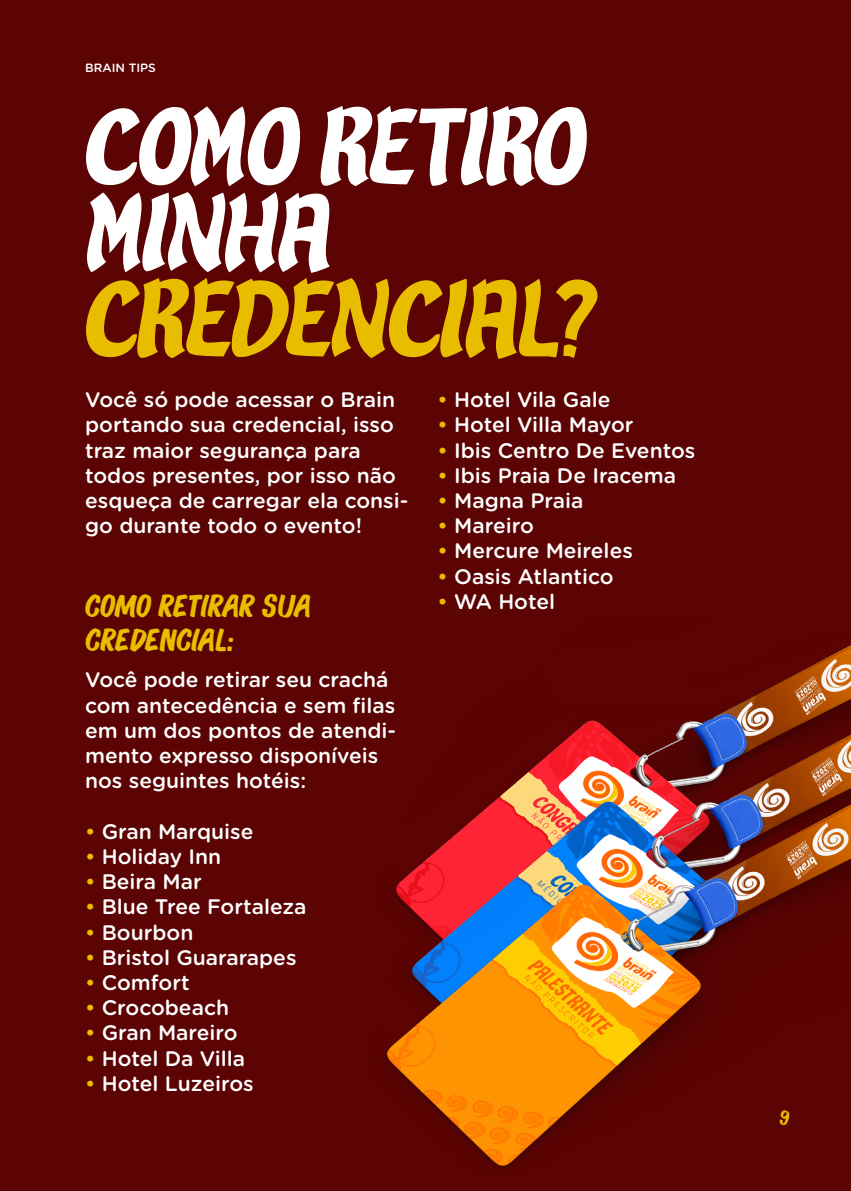
<style>
.page{position:relative;width:851px;height:1191px;background:#fff}
.page>*{position:absolute;margin:0;border:0;box-sizing:border-box;transform-origin:0 0}
.t1{font:96px/86px "Suburbana 2023";letter-spacing:-.03em;color:#fff}
.t2{font:96px "Suburbana 2023";letter-spacing:-.025em;color:#e8bd00}
.t3{font:28px/33.6px "Bonoco 2023";letter-spacing:-.015em;color:#e8bd00}
.t4{font:500 21px/25.2px "Gotham Rounded";color:#fff}
.t5{font:18px "Bonoco 2023";color:#e8bd00}
.t6{font:500 12px "Gotham Rounded";color:#fff}
.s1{color:#e8bd00}
</style>
<div class="page">
<div style="left:0;top:0;width:850px;height:1191px;background:#5c0404"></div>
<img style="left:749px;top:645px;width:101px;height:54px">
<img style="left:517px;top:699px;width:333px;height:83px">
<img style="left:385px;top:782px;width:465px;height:386px">
<p class="t6" style="left:85px;top:59px;width:72px">BRAIN TIPS</p>
<h1 class="t1" style="left:85px;top:98px;width:504px">COMO RETIRO<br>MINHA</h1>
<h1 class="t2" style="left:85px;top:244px;width:513px">CREDENCIAL?</h1>
<p class="t4" style="left:85px;top:386px;width:324px">Você só pode acessar o Brain portando sua credencial, isso traz maior segurança para todos presentes, por isso não esqueça de carregar ela consi&shy;go durante todo o evento!</p>
<p class="t4" style="left:437px;top:386px;width:174px"><span class="s1">•</span> Hotel Vila Gale</p>
<p class="t4" style="left:437px;top:411px;width:197px"><span class="s1">•</span> Hotel Villa Mayor</p>
<p class="t4" style="left:437px;top:436px;width:259px"><span class="s1">•</span> Ibis Centro De Eventos</p>
<p class="t4" style="left:437px;top:462px;width:240px"><span class="s1">•</span> Ibis Praia De Iracema</p>
<p class="t4" style="left:437px;top:487px;width:147px"><span class="s1">•</span> Magna Praia</p>
<p class="t4" style="left:437px;top:512px;width:98px"><span class="s1">•</span> Mareiro</p>
<p class="t4" style="left:437px;top:537px;width:197px"><span class="s1">•</span> Mercure Meireles</p>
<p class="t4" style="left:437px;top:562px;width:177px"><span class="s1">•</span> Oasis Atlantico</p>
<p class="t4" style="left:437px;top:588px;width:119px"><span class="s1">•</span> WA Hotel</p>
<h2 class="t3" style="left:85px;top:587px;width:228px">COMO RETIRAR SUA<br>CREDENCIAL:</h2>
<p class="t4" style="left:85px;top:666px;width:312px">Você pode retirar seu crachá com antecedência e sem filas em um dos pontos de atendi&shy;mento expresso disponíveis nos seguintes hotéis:</p>
<p class="t4" style="left:85px;top:817px;width:170px"><span class="s1">•</span> Gran Marquise</p>
<p class="t4" style="left:85px;top:843px;width:137px"><span class="s1">•</span> Holiday Inn</p>
<p class="t4" style="left:85px;top:868px;width:118px"><span class="s1">•</span> Beira Mar</p>
<p class="t4" style="left:85px;top:893px;width:223px"><span class="s1">•</span> Blue Tree Fortaleza</p>
<p class="t4" style="left:85px;top:918px;width:110px"><span class="s1">•</span> Bourbon</p>
<p class="t4" style="left:85px;top:943px;width:213px"><span class="s1">•</span> Bristol Guararapes</p>
<p class="t4" style="left:85px;top:969px;width:106px"><span class="s1">•</span> Comfort</p>
<p class="t4" style="left:85px;top:994px;width:145px"><span class="s1">•</span> Crocobeach</p>
<p class="t4" style="left:85px;top:1019px;width:154px"><span class="s1">•</span> Gran Mareiro</p>
<p class="t4" style="left:85px;top:1044px;width:162px"><span class="s1">•</span> Hotel Da Villa</p>
<p class="t4" style="left:85px;top:1069px;width:170px"><span class="s1">•</span> Hotel Luzeiros</p>
<p class="t5" style="left:779px;top:1104px;width:11px">9</p>
</div>
